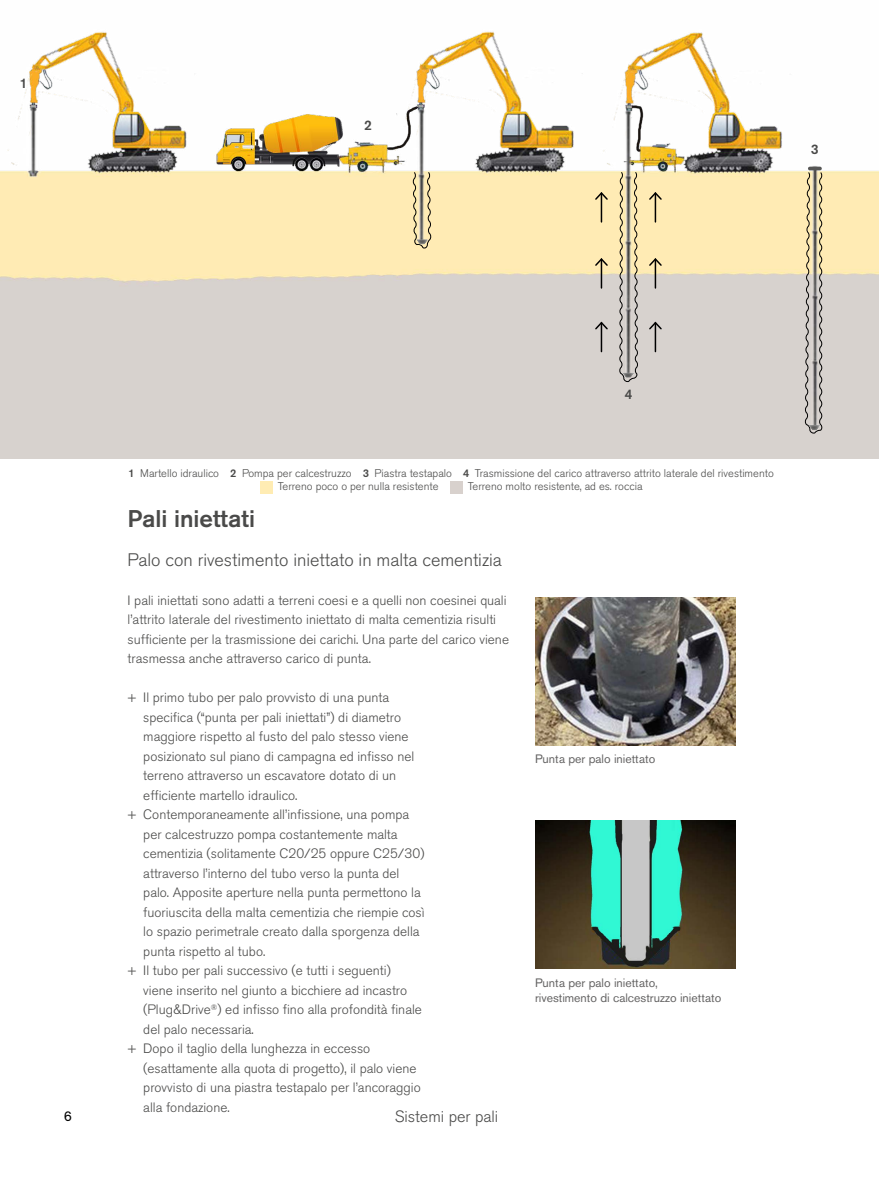
<style>
.page{position:relative;width:893px;height:1191px;background:#fff}
.page>*{position:absolute;margin:0;border:0;box-sizing:border-box;transform-origin:0 0}
.t1{font:500 24px "Akzidenz Grotesk BE";color:#4a4a49}
.t2{font:300 18px "Akzidenz Grotesk BE";color:#4a4a49}
.t3{font:300 16.2px "Akzidenz Grotesk BE";color:#4a4a49}
.t4{font:14.1px "Akzidenz Grotesk BE";color:#000}
.t5{font:500 13.8px "Akzidenz Grotesk BE";color:#4a4a49}
.t6{font:300 13.5px/19.5px "Akzidenz Grotesk BE";color:#4a4a49}
.t7{font:12.15px/14.5px "Akzidenz Grotesk BE";color:#646363}
.t8{font:300 11.1px/13.4px "Akzidenz Grotesk BE";color:#4a4a49}
.s1{font-weight:500}
</style>
<div class="page">
<img style="left:0;top:31px;width:879px;height:428px">
<img style="left:535px;top:821px;width:201px;height:147px">
<img style="left:535px;top:597px;width:201px;height:148px">
<div style="left:260px;top:481px;width:12px;height:12px;background:#ffecb3"></div>
<div style="left:450px;top:481px;width:12px;height:12px;background:#d8d1cd"></div>
<svg style="left:594px;top:320px;width:15px;height:31px"></svg>
<svg style="left:648px;top:320px;width:15px;height:31px"></svg>
<svg style="left:594px;top:257px;width:15px;height:31px"></svg>
<svg style="left:648px;top:257px;width:15px;height:31px"></svg>
<svg style="left:594px;top:191px;width:15px;height:31px"></svg>
<svg style="left:648px;top:191px;width:15px;height:31px"></svg>
<svg style="left:412px;top:171px;width:20px;height:78px"></svg>
<div style="left:404px;top:227px;width:38px;height:18px;background:#fff;opacity:.75"></div>
<svg style="left:618px;top:171px;width:21px;height:211px;background:#beb59f"></svg>
<div style="left:611px;top:361px;width:37px;height:18px;background:#fff;opacity:.75"></div>
<svg style="left:804px;top:167px;width:19px;height:267px;background:#b6ae9e"></svg>
<div style="left:797px;top:413px;width:37px;height:18px;background:#fff;opacity:.75"></div>
<p class="t5" style="left:20px;top:75px;width:9px">1</p>
<p class="t5" style="left:364px;top:117px;width:9px">2</p>
<p class="t5" style="left:811px;top:141px;width:9px">3</p>
<p class="t5" style="left:625px;top:385px;width:9px">4</p>
<p class="t8" style="left:278px;top:467px;width:497px;text-indent:-149px"><span class="s1">1</span> Martello idraulico <span class="s1">2</span> Pompa per calcestruzzo <span class="s1">3</span> Piastra testapalo <span class="s1">4</span> Trasmissione del carico attraverso attrito laterale del rivestimento<br>Terreno poco o per nulla resistente</p>
<p class="t8" style="left:468px;top:480px;width:176px">Terreno molto resistente, ad es. roccia</p>
<h1 class="t1" style="left:128px;top:503px;width:129px">Pali iniettati</h1>
<h2 class="t2" style="left:128px;top:549px;width:376px">Palo con rivestimento iniettato in malta cementizia</h2>
<p class="t6" style="left:128px;top:590px;width:383px">I pali iniettati sono adatti a terreni coesi e a quelli non coesinei quali l’attrito laterale del rivestimento iniettato di malta cementizia risulti sufficiente per la trasmissione dei carichi. Una parte del carico viene trasmessa anche attraverso carico di punta.</p>
<p class="t6" style="left:128px;top:688px;width:263px">+ Il primo tubo per palo provvisto di una punta</p>
<p class="t6" style="left:143px;top:707px;width:259px">specifica (“punta per pali iniettati”) di diametro</p>
<p class="t6" style="left:143px;top:727px;width:267px">maggiore rispetto al fusto del palo stesso viene</p>
<p class="t6" style="left:143px;top:746px;width:272px">posizionato sul piano di campagna ed infisso nel</p>
<p class="t6" style="left:143px;top:766px;width:254px">terreno attraverso un escavatore dotato di un</p>
<p class="t6" style="left:143px;top:785px;width:156px">efficiente martello idraulico.</p>
<p class="t6" style="left:128px;top:805px;width:283px">+ Contemporaneamente all’infissione, una pompa</p>
<p class="t6" style="left:143px;top:824px;width:256px">per calcestruzzo pompa costantemente malta</p>
<p class="t6" style="left:143px;top:844px;width:283px">cementizia (solitamente C20/25 oppure C25/30)</p>
<p class="t6" style="left:143px;top:863px;width:258px">attraverso l’interno del tubo verso la punta del</p>
<p class="t6" style="left:143px;top:883px;width:279px">palo. Apposite aperture nella punta permettono la</p>
<p class="t6" style="left:143px;top:902px;width:283px">fuoriuscita della malta cementizia che riempie così</p>
<p class="t6" style="left:143px;top:922px;width:278px">lo spazio perimetrale creato dalla sporgenza della</p>
<p class="t6" style="left:143px;top:941px;width:124px">punta rispetto al tubo.</p>
<p class="t6" style="left:128px;top:961px;width:265px">+ Il tubo per pali successivo (e tutti i seguenti)</p>
<p class="t6" style="left:143px;top:980px;width:265px">viene inserito nel giunto a bicchiere ad incastro</p>
<p class="t6" style="left:143px;top:1000px;width:280px">(Plug&amp;Drive<sup>®</sup>) ed infisso fino alla profondità finale</p>
<p class="t6" style="left:143px;top:1019px;width:112px">del palo necessaria.</p>
<p class="t6" style="left:128px;top:1039px;width:244px">+ Dopo il taglio della lunghezza in eccesso</p>
<p class="t6" style="left:143px;top:1058px;width:275px">(esattamente alla quota di progetto), il palo viene</p>
<p class="t6" style="left:143px;top:1078px;width:279px">provvisto di una piastra testapalo per l’ancoraggio</p>
<p class="t6" style="left:143px;top:1097px;width:88px">alla fondazione.</p>
<p class="t4" style="left:64px;top:1107px;width:10px">6</p>
<p class="t3" style="left:395px;top:1107px;width:105px">Sistemi per pali</p>
<p class="t7" style="left:535px;top:752px;width:122px">Punta per palo iniettato</p>
<p class="t7" style="left:535px;top:975px;width:188px">Punta per palo iniettato, rivestimento di calcestruzzo iniettato</p>
</div>
